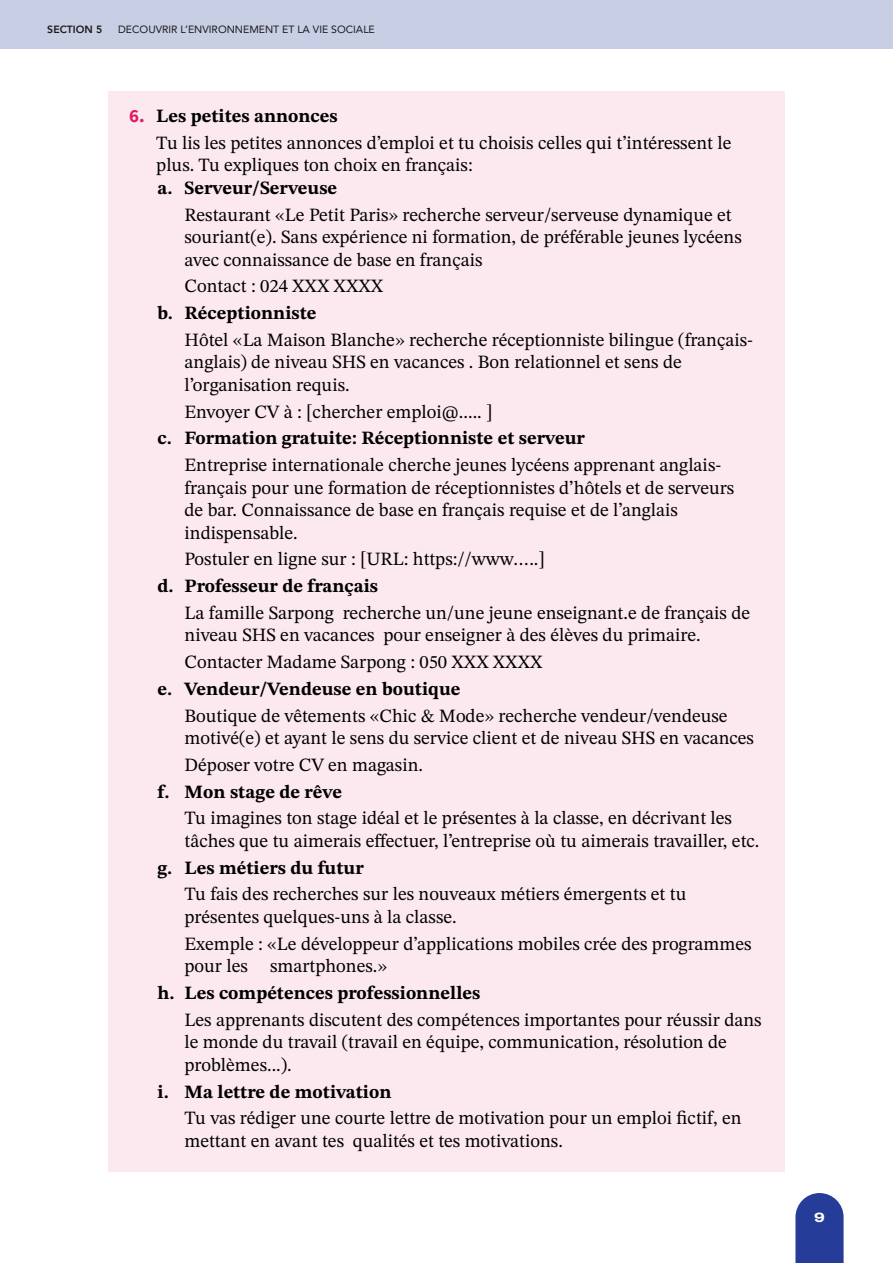
<style>
.page{position:relative;width:893px;height:1263px;background:#fff}
.page>*{position:absolute;margin:0;border:0;box-sizing:border-box;transform-origin:0 0}
.Activity_questions_Sub_copy{font:18.75px/22.5px "STIX Two Text";color:#000}
.Activity_questions_Sub_copy-2{font:700 18.75px "STIX Two Text";color:#000}
.Activity_Questions_2{font:18.75px/22.5px "STIX Two Text";color:#000}
.Activity_Questions_2-2{font:700 18.75px "STIX Two Text";color:#000}
.t1{font:800 13.5px "Archivo Expanded";color:#fff}
.t2{font:10.5px "Avenir";color:#1a1a1a}
.t3{font:800 10.5px "Avenir";color:#1a1a1a}
.s1{font-family:"Source Sans Pro";color:#e31863}
</style>
<div class="page">
<div style="left:0;top:0;width:893px;height:49px;background:#c8cfe5"></div>
<svg style="left:795px;top:1193px;width:49px;height:70px;background:#394ea1"></svg>
<div style="left:108px;top:91px;width:677px;height:57px;background:#fce8ef"></div>
<div style="left:108px;top:118px;width:677px;height:79px;background:#fce8ef"></div>
<div style="left:108px;top:177px;width:677px;height:114px;background:#fce8ef"></div>
<div style="left:108px;top:275px;width:677px;height:70px;background:#fce8ef"></div>
<div style="left:108px;top:302px;width:677px;height:115px;background:#fce8ef"></div>
<div style="left:108px;top:401px;width:677px;height:69px;background:#fce8ef"></div>
<div style="left:108px;top:427px;width:677px;height:137px;background:#fce8ef"></div>
<div style="left:108px;top:548px;width:677px;height:70px;background:#fce8ef"></div>
<div style="left:108px;top:575px;width:677px;height:92px;background:#fce8ef"></div>
<div style="left:108px;top:651px;width:677px;height:70px;background:#fce8ef"></div>
<div style="left:108px;top:678px;width:677px;height:92px;background:#fce8ef"></div>
<div style="left:108px;top:754px;width:677px;height:69px;background:#fce8ef"></div>
<div style="left:108px;top:781px;width:677px;height:92px;background:#fce8ef"></div>
<div style="left:108px;top:857px;width:677px;height:92px;background:#fce8ef"></div>
<div style="left:108px;top:906px;width:677px;height:92px;background:#fce8ef"></div>
<div style="left:108px;top:982px;width:677px;height:114px;background:#fce8ef"></div>
<div style="left:108px;top:1080px;width:677px;height:92px;background:#fce8ef"></div>
<p class="t3" style="left:47px;top:21px;width:57px">SECTION 5</p>
<p class="t2" style="left:118px;top:21px;width:258px">DECOUVRIR L’ENVIRONNEMENT ET LA VIE SOCIALE</p>
<p class="Activity_Questions_2-2" style="left:129px;top:102px;width:210px"><span class="s1">6.</span> Les petites annonces</p>
<p class="Activity_Questions_2" style="left:156px;top:131px;width:577px">Tu lis les petites annonces d’emploi et tu choisis celles qui t’intéressent le plus. Tu expliques ton choix en français:</p>
<p class="Activity_questions_Sub_copy-2" style="left:158px;top:174px;width:181px">a. Serveur/Serveuse</p>
<p class="Activity_questions_Sub_copy" style="left:185px;top:203px;width:559px">Restaurant «Le Petit Paris» recherche serveur/serveuse dynamique et souriant(e). Sans expérience ni formation, de préférable jeunes lycéens avec connaissance de base en français</p>
<p class="Activity_questions_Sub_copy" style="left:185px;top:275px;width:200px">Contact : 024 XXX XXXX</p>
<p class="Activity_questions_Sub_copy-2" style="left:158px;top:299px;width:160px">b. Réceptionniste</p>
<p class="Activity_questions_Sub_copy" style="left:185px;top:328px;width:570px">Hôtel «La Maison Blanche» recherche réceptionniste bilingue (français&shy;anglais) de niveau SHS en vacances . Bon relationnel et sens de l’organisation requis.</p>
<p class="Activity_questions_Sub_copy" style="left:185px;top:400px;width:310px">Envoyer CV à : [chercher emploi@..... ]</p>
<p class="Activity_questions_Sub_copy-2" style="left:158px;top:425px;width:429px">c. Formation gratuite: Réceptionniste et serveur</p>
<p class="Activity_questions_Sub_copy" style="left:185px;top:454px;width:551px">Entreprise internationale cherche jeunes lycéens apprenant anglais&shy;français pour une formation de réceptionnistes d’hôtels et de serveurs de bar. Connaissance de base en français requise et de l’anglais indispensable.</p>
<p class="Activity_questions_Sub_copy" style="left:185px;top:548px;width:362px">Postuler en ligne sur : [URL: https://www…..]</p>
<p class="Activity_questions_Sub_copy-2" style="left:158px;top:572px;width:222px">d. Professeur de français</p>
<p class="Activity_questions_Sub_copy" style="left:185px;top:601px;width:567px">La famille Sarpong recherche un/une jeune enseignant.e de français de niveau SHS en vacances pour enseigner à des élèves du primaire.</p>
<p class="Activity_questions_Sub_copy" style="left:185px;top:651px;width:360px">Contacter Madame Sarpong : 050 XXX XXXX</p>
<p class="Activity_questions_Sub_copy-2" style="left:158px;top:675px;width:305px">e. Vendeur/Vendeuse en boutique</p>
<p class="Activity_questions_Sub_copy" style="left:185px;top:704px;width:571px">Boutique de vêtements «Chic &amp; Mode» recherche vendeur/vendeuse motivé(e) et ayant le sens du service client et de niveau SHS en vacances</p>
<p class="Activity_questions_Sub_copy" style="left:185px;top:753px;width:240px">Déposer votre CV en magasin.</p>
<p class="Activity_questions_Sub_copy-2" style="left:158px;top:778px;width:186px">f. Mon stage de rêve</p>
<p class="Activity_questions_Sub_copy" style="left:185px;top:807px;width:576px">Tu imagines ton stage idéal et le présentes à la classe, en décrivant les tâches que tu aimerais effectuer, l’entreprise où tu aimerais travailler, etc.</p>
<p class="Activity_questions_Sub_copy-2" style="left:158px;top:854px;width:208px">g. Les métiers du futur</p>
<p class="Activity_questions_Sub_copy" style="left:185px;top:883px;width:503px">Tu fais des recherches sur les nouveaux métiers émergents et tu présentes quelques-uns à la classe.</p>
<p class="Activity_questions_Sub_copy" style="left:185px;top:932px;width:569px">Exemple : «Le développeur d’applications mobiles crée des programmes pour les smartphones.»</p>
<p class="Activity_questions_Sub_copy-2" style="left:158px;top:979px;width:324px">h. Les compétences professionnelles</p>
<p class="Activity_questions_Sub_copy" style="left:185px;top:1008px;width:579px">Les apprenants discutent des compétences importantes pour réussir dans le monde du travail (travail en équipe, communication, résolution de problèmes...).</p>
<p class="Activity_questions_Sub_copy-2" style="left:158px;top:1078px;width:235px">i. Ma lettre de motivation</p>
<p class="Activity_questions_Sub_copy" style="left:185px;top:1107px;width:558px">Tu vas rédiger une courte lettre de motivation pour un emploi fictif, en mettant en avant tes qualités et tes motivations.</p>
<p class="t1" style="left:814px;top:1207px;width:12px">9</p>
</div>
